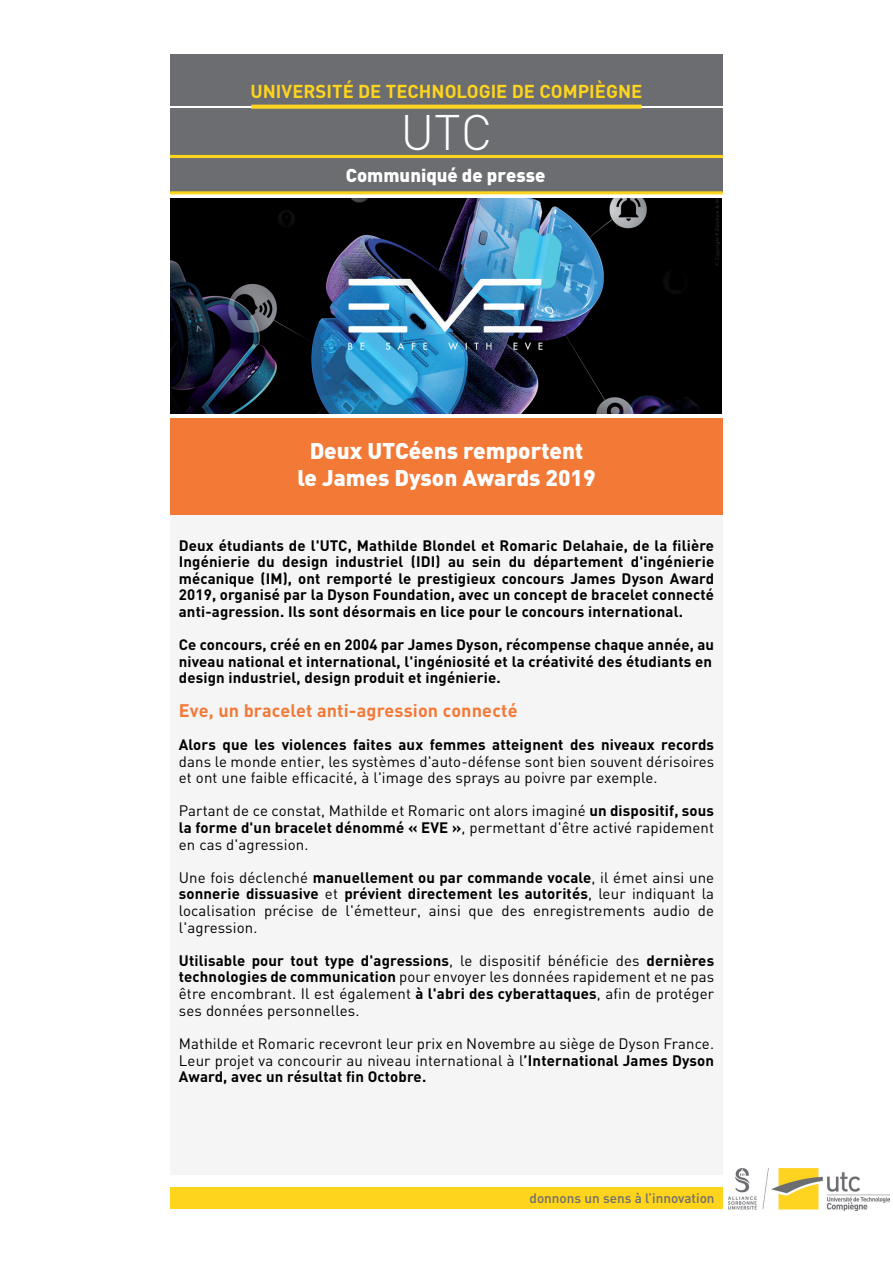
<style>
.page{position:relative;width:893px;height:1263px;background:#fff}
.page>*{position:absolute;margin:0;border:0;box-sizing:border-box;transform-origin:0 0}
.t1{font:300 49.2px "DIN";color:#fff}
.t2{font:900 22.5px/27px "DIN";color:#fff;text-align:center}
.t3{font:700 18.45px "DIN";color:#fed41d}
.t4{font:900 18.45px "DIN";color:#fff}
.t5{font:700 18px "DIN";letter-spacing:.01em;color:#f37937}
.t6{font:15px/16.6px "DIN";letter-spacing:.01em;color:#000;text-align:justify}
.t7{font:700 15px/16.6px "DIN";letter-spacing:.01em;color:#000;text-align:justify}
.t8{font:500 13.5px "DIN";color:#6c6d70}
.s1{font-weight:700}
</style>
<div class="page">
<div style="left:170px;top:54px;width:552px;height:52px;background:#6c6d70"></div>
<div style="left:170px;top:158px;width:553px;height:35px;background:#6c6d70"></div>
<div style="left:170px;top:109px;width:553px;height:48px;background:#6c6d70"></div>
<svg style="left:251px;top:105px;width:391px;height:4px;background:#f5cc25"></svg>
<hr style="left:170px;top:155px;width:553px;height:3px;background:#fed41d">
<hr style="left:170px;top:191px;width:553px;height:3px;background:#fed41d">
<div style="left:170px;top:1188px;width:553px;height:21px;background:#fed41d"></div>
<div style="left:170px;top:500px;width:553px;height:675px;background:#f5f5f6"></div>
<div style="left:170px;top:418px;width:553px;height:96px;background:#f37937"></div>
<img style="left:728px;top:1168px;width:162px;height:43px">
<img style="left:170px;top:199px;width:552px;height:214px">
<p class="t3" style="left:250px;top:80px;width:393px">UNIVERSITÉ DE TECHNOLOGIE DE COMPIÈGNE</p>
<h1 class="t1" style="left:400px;top:102px;width:94px">UTC</h1>
<p class="t4" style="left:346px;top:162px;width:201px">Communiqué de presse</p>
<h2 class="t2" style="left:297px;top:436px;width:300px">Deux UTCéens remportent le James Dyson Awards 2019</h2>
<p class="t7" style="left:179px;top:536px;width:537px">Deux étudiants de l'UTC, Mathilde Blondel et Romaric Delahaie, de la filière Ingénierie du design industriel (IDI) au sein du département d'ingénierie mécanique (IM), ont remporté le prestigieux concours James Dyson Award 2019, organisé par la Dyson Foundation, avec un concept de bracelet connecté anti-agression. Ils sont désormais en lice pour le concours international.</p>
<p class="t7" style="left:179px;top:636px;width:537px;text-align:left">Ce concours, créé en en 2004 par James Dyson, récompense chaque année, au niveau national et international, l'ingéniosité et la créativité des étudiants en design industriel, design produit et ingénierie.</p>
<p class="t5" style="left:179px;top:698px;width:340px">Eve, un bracelet anti-agression connecté</p>
<p class="t7" style="left:179px;top:735px;width:537px">Alors que les violences faites aux femmes atteignent des niveaux records</p>
<p class="t6" style="left:179px;top:752px;width:537px">dans le monde entier, les systèmes d'auto-défense sont bien souvent dérisoires et ont une faible efficacité, à l'image des sprays au poivre par exemple.</p>
<p class="t6" style="left:179px;top:802px;width:537px">Partant de ce constat, Mathilde et Romaric ont alors imaginé <span class="s1">un dispositif, sous la forme d'un bracelet dénommé « EVE »</span>, permettant d'être activé rapidement en cas d'agression.</p>
<p class="t6" style="left:179px;top:869px;width:537px">Une fois déclenché <span class="s1">manuellement ou par commande vocale</span>, il émet ainsi une <span class="s1">sonnerie dissuasive</span> et <span class="s1">prévient directement les autorités</span>, leur indiquant la localisation précise de l'émetteur, ainsi que des enregistrements audio de l'agression.</p>
<p class="t6" style="left:179px;top:952px;width:537px"><span class="s1">Utilisable pour tout type d'agressions</span>, le dispositif bénéficie des <span class="s1">dernières technologies de communication</span> pour envoyer les données rapidement et ne pas être encombrant. Il est également <span class="s1">à l'abri des cyberattaques</span>, afin de protéger ses données personnelles.</p>
<p class="t6" style="left:179px;top:1035px;width:537px">Mathilde et Romaric recevront leur prix en Novembre au siège de Dyson France.<br>Leur projet va concourir au niveau international à l<span class="s1">’International James Dyson Award, avec un résultat fin Octobre.</span></p>
<p class="t8" style="left:529px;top:1189px;width:187px">donnons un sens à l’innovation</p>
</div>
